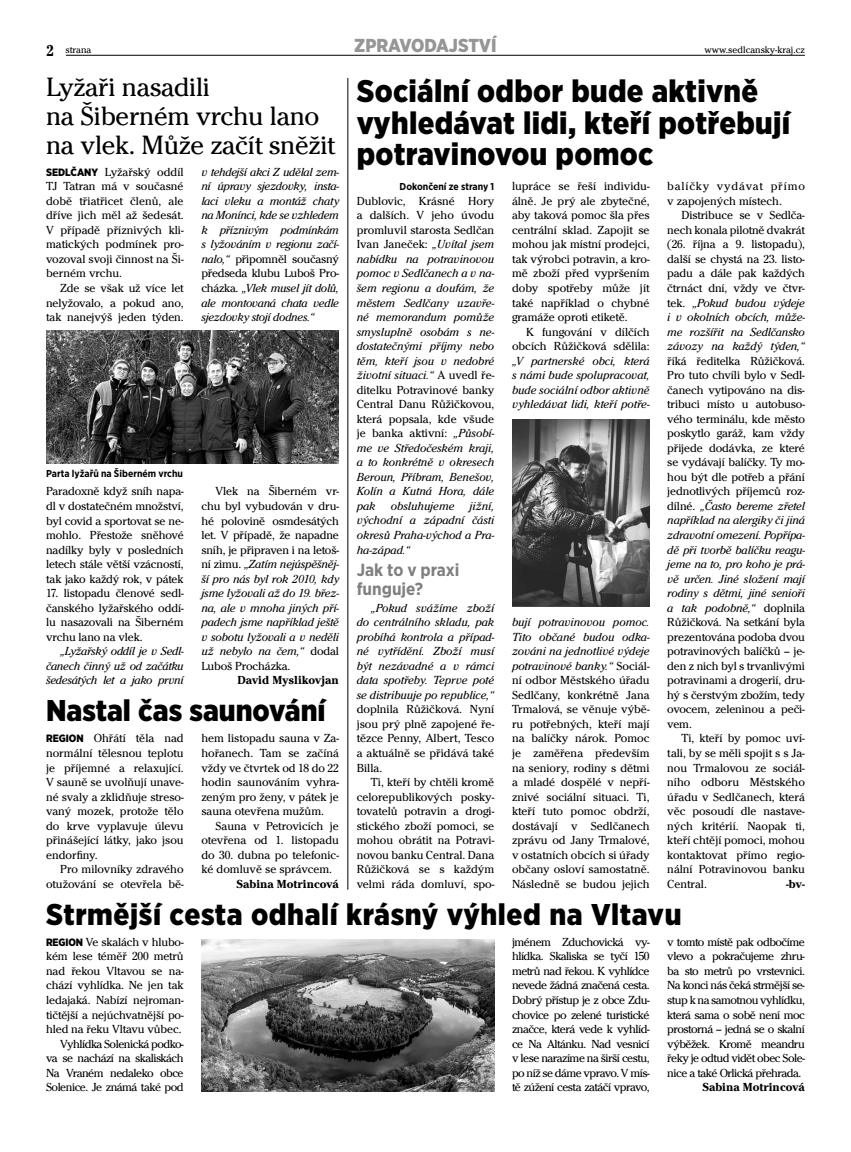
<style>
.page{position:relative;width:851px;height:1152px;background:#fff}
.page>*{position:absolute;margin:0;border:0;box-sizing:border-box;transform-origin:0 0}
.t1{font:900 condensed 31.25px/31.2px "Gotham CE";letter-spacing:.01em;color:#000}
.t2{font:900 condensed 30px "Gotham CE";letter-spacing:.02em;color:#000}
.t3{font:900 condensed 30px "Gotham CE";color:#000}
.t4{font:27.5px/28.8px "Cheltenham Itc TOT";letter-spacing:-.01em;color:#000}
.t5{font:900 condensed 18.75px "Gotham CE";color:#969696}
.t6{font:700 condensed 17.5px/18.8px "Gotham CE";color:#808080}
.t7{font:12.12px/14.5px "Cheltenham Itc TOT";letter-spacing:-.01em;color:#000;text-align:justify}
.t8{font:italic 12.12px/14.5px "Cheltenham Itc TOT";color:#000;text-align:justify}
.t9{font:700 12.12px "Cheltenham Itc TOT";color:#000}
.t10{font:12.12px/14.5px "Cheltenham Itc TOT";letter-spacing:.05em;color:#000}
.t11{font:700 condensed 10px "Gotham CE";color:#000}
.t12{font:10px "Cheltenham Itc TOT";color:#000}
.s1{font-weight:700;font-stretch:condensed;font-size:16.25px}
.s2{font-family:"Gotham CE";font-weight:900;font-stretch:condensed;font-size:10.62px}
.s3{font-style:normal}
.s4{font-style:italic}
</style>
<div class="page">
<hr style="left:66px;top:55px;width:738px;height:1px;background:#000">
<img style="left:512px;top:419px;width:137px;height:187px">
<img style="left:46px;top:330px;width:293px;height:134px">
<img style="left:201px;top:939px;width:293px;height:152px">
<hr style="left:347px;top:78px;width:1px;height:811px;background:#000">
<p class="t12" style="left:46px;top:46px;width:47px"><span class="s1">2</span> strana</p>
<h3 class="t5" style="left:354px;top:39px;width:144px">ZPRAVODAJSTVÍ</h3>
<p class="t12" style="left:704px;top:46px;width:102px">www.sedlcansky-kraj.cz</p>
<h3 class="t4" style="left:46px;top:75px;width:290px">Lyžaři nasadili<br>na Šiberném vrchu lano na vlek. Může začít sněžit</h3>
<p class="t7" style="left:46px;top:166px;width:139px"><span class="s2">SEDLČANY</span> Lyžařský oddíl TJ Tatran má v současné době třiatřicet členů, ale dříve jich měl až šedesát.<br>V případě příznivých kli&shy;matických podmínek pro&shy;vozoval svoji činnost na Ši&shy;berném vrchu.</p>
<p class="t7" style="left:46px;top:282px;width:139px;text-indent:14px">Zde se však už více let nelyžovalo, a pokud ano, tak nanejvýš jeden týden.</p>
<p class="t8" style="left:201px;top:166px;width:139px">v tehdejší akci Z udělal zem&shy;ní úpravy sjezdovky, insta&shy;laci vleku a montáž chaty na Monínci, kde se vzhledem k příznivým podmínkám s lyžováním v regionu začí&shy;nalo,“ <span class="s3">připomněl současný předseda klubu Luboš Pro&shy;cházka.</span> „Vlek musel jít dolů, ale montovaná chata vedle sjezdovky stojí dodnes.“</p>
<p class="t11" style="left:46px;top:469px;width:138px">Parta lyžařů na Šiberném vrchu</p>
<p class="t7" style="left:46px;top:485px;width:139px">Paradoxně když sníh napa&shy;dl v dostatečném množství, byl covid a sportovat se ne&shy;mohlo. Přestože sněhové nadílky byly v posledních letech stále větší vzácností, tak jako každý rok, v pátek</p>
<p class="t7" style="left:46px;top:587px;width:139px">17. listopadu členové sedl&shy;čanského lyžařského oddí&shy;lu nasazovali na Šiberném vrchu lano na vlek.</p>
<p class="t8" style="left:46px;top:645px;width:139px;text-indent:14px">„Lyžařský oddíl je v Sedl&shy;čanech činný už od začátku šedesátých let a jako první</p>
<p class="t8" style="left:201px;top:485px;width:139px;text-indent:14px"><span class="s3">Vlek na Šiberném vr&shy;chu byl vybudován v dru&shy;hé polovině osmdesátých let. V případě, že napadne sníh, je připraven i na letoš&shy;ní zimu.</span> „Zatím nejúspěšněj&shy;ší pro nás byl rok 2010, kdy jsme lyžovali až do 19. břez&shy;na, ale v mnoha jiných pří&shy;padech jsme například ještě v sobotu lyžovali a v neděli už nebylo na čem,“ <span class="s3">dodal Luboš Procházka.</span></p>
<p class="t9" style="left:237px;top:676px;width:103px">David Myslikovjan</p>
<h2 class="t3" style="left:46px;top:699px;width:281px">Nastal čas saunování</h2>
<p class="t7" style="left:46px;top:732px;width:139px"><span class="s2">REGION</span> Ohřátí těla nad normální tělesnou teplotu je příjemné a relaxující.<br>V sauně se uvolňují unave&shy;né svaly a zklidňuje streso&shy;vaný mozek, protože tělo do krve vyplavuje úlevu přinášející látky, jako jsou endorfiny.</p>
<p class="t7" style="left:46px;top:863px;width:139px;text-align:right">Pro milovníky zdravého otužování se otevřela bě-</p>
<p class="t7" style="left:201px;top:732px;width:139px">hem listopadu sauna v Za&shy;hořanech. Tam se začíná vždy ve čtvrtek od 18 do 22 hodin saunováním vyhra&shy;zeným pro ženy, v pátek je sauna otevřena mužům.</p>
<p class="t7" style="left:201px;top:819px;width:139px;text-indent:14px">Sauna v Petrovicích je otevřena od 1. listopadu do 30. dubna po telefonic&shy;ké domluvě se správcem.</p>
<p class="t9" style="left:236px;top:879px;width:104px">Sabina Motrincová</p>
<h1 class="t1" style="left:356px;top:78px;width:435px">Sociální odbor bude aktivně vyhledávat lidi, kteří potřebují potravinovou pomoc</h1>
<p class="t11" style="left:399px;top:182px;width:96px">Dokončení ze strany 1</p>
<p class="t7" style="left:512px;top:180px;width:139px">lupráce se řeší individu&shy;álně. Je prý ale zbytečné, aby taková pomoc šla přes centrální sklad. Zapojit se mohou jak místní prodejci, tak výrobci potravin, a kro&shy;mě zboží před vypršením doby spotřeby může jít také například o chybné gramáže oproti etiketě.</p>
<p class="t7" style="left:512px;top:325px;width:139px;text-align:right">K fungování v dílčích obcích Růžičková sdělila:</p>
<p class="t8" style="left:512px;top:355px;width:139px">„V partnerské obci, která s námi bude spolupracovat, bude sociální odbor aktivně vyhledávat lidi, kteří potře-</p>
<p class="t10" style="left:667px;top:180px;width:139px">balíčky vydávat přímo v zapojených místech.</p>
<p class="t7" style="left:667px;top:209px;width:139px;text-indent:14px">Distribuce se v Sedlča&shy;nech konala pilotně dvakrát (26. října a 9. listopadu), další se chystá na 23. listo&shy;padu a dále pak každých čtrnáct dní, vždy ve čtvr&shy;tek. <span class="s4">„Pokud budou výdeje i v okolních obcích, může&shy;me rozšířit na Sedlčansko závozy na každý týden,“</span></p>
<p class="t7" style="left:667px;top:354px;width:139px">říká ředitelka Růžičková.<br>Pro tuto chvíli bylo v Sedl&shy;čanech vytipováno na dis&shy;tribuci místo u autobuso&shy;vého terminálu, kde město poskytlo garáž, kam vždy přijede dodávka, ze které se vydávají balíčky. Ty mo&shy;hou být dle potřeb a přání jednotlivých příjemců roz&shy;dílné. <span class="s4">„Často bereme zřetel například na alergiky či jiná zdravotní omezení. Popřípa&shy;dě při tvorbě balíčku reagu&shy;jeme na to, pro koho je prá&shy;vě určen. Jiné složení mají rodiny s dětmi, jiné senioři a tak podobně,“</span> doplnila Růžičková. Na setkání byla prezentována podoba dvou potravinových balíčků – je&shy;den z nich byl s trvanlivými potravinami a drogerií, dru&shy;hý s čerstvým zbožím, tedy ovocem, zeleninou a peči&shy;vem.</p>
<p class="t7" style="left:667px;top:732px;width:139px;text-indent:14px">Ti, kteří by pomoc uví&shy;tali, by se měli spojit s s Ja&shy;nou Trmalovou ze sociál&shy;ního odboru Městského úřadu v Sedlčanech, která věc posoudí dle nastave&shy;ných kritérií. Naopak ti, kteří chtějí pomoci, mohou kontaktovat přímo regio&shy;nální Potravinovou banku Central.</p>
<p class="t8" style="left:356px;top:195px;width:139px"><span class="s3">Dublovic, Krásné Hory a dalších. V jeho úvodu promluvil starosta Sedlčan Ivan Janeček:</span> „Uvítal jsem nabídku na potravinovou pomoc v Sedlčanech a v na&shy;šem regionu a doufám, že městem Sedlčany uzavře&shy;né memorandum pomůže smysluplně osobám s ne&shy;dostatečnými příjmy nebo těm, kteří jsou v nedobré životní situaci.“ <span class="s3">A uvedl ře&shy;ditelku Potravinové banky Central Danu Růžičkovou, která popsala, kde všude je banka aktivní:</span> „Působí&shy;me ve Středočeském kraji, a to konkrétně v okresech Beroun, Příbram, Benešov, Kolín a Kutná Hora, dále pak</p>
<p class="t8" style="left:391px;top:500px;width:65px">obsluhujeme</p>
<p class="t8" style="left:356px;top:500px;width:139px;text-indent:113px">jižní, východní a západní části okresů Praha-východ a Pra&shy;ha-západ.“</p>
<h3 class="t6" style="left:356px;top:562px;width:104px">Jak to v praxi funguje?</h3>
<p class="t8" style="left:356px;top:601px;width:139px;text-indent:14px">„Pokud svážíme zboží do centrálního skladu, pak probíhá kontrola a případ&shy;né vytřídění. Zboží musí být nezávadné a v rámci data spotřeby. Teprve poté se distribuuje po republice,“</p>
<p class="t7" style="left:356px;top:703px;width:139px">doplnila Růžičková. Nyní jsou prý plně zapojené ře&shy;tězce Penny, Albert, Tesco a aktuálně se přidává také Billa.</p>
<p class="t7" style="left:356px;top:776px;width:139px;text-indent:14px">Ti, kteří by chtěli kromě celorepublikových posky&shy;tovatelů potravin a drogi&shy;stického zboží pomoci, se mohou obrátit na Potravi&shy;novou banku Central. Dana Růžičková se s každým velmi ráda domluví, spo-</p>
<p class="t7" style="left:512px;top:616px;width:139px"><span class="s4">bují potravinovou pomoc.<br>Tito občané budou odka&shy;zováni na jednotlivé výdeje potravinové banky.“</span> Sociál&shy;ní odbor Městského úřadu Sedlčany, konkrétně Jana Trmalová, se věnuje výbě&shy;ru potřebných, kteří mají na balíčky nárok. Pomoc je zaměřena především na seniory, rodiny s dětmi a mladé dospělé v nepří&shy;znivé sociální situaci. Ti, kteří tuto pomoc obdrží, dostávají v Sedlčanech zprávu od Jany Trmalové, v ostatních obcích si úřady občany osloví samostatně.<br>Následně se budou jejich</p>
<p class="t9" style="left:786px;top:879px;width:20px">-bv-</p>
<h2 class="t2" style="left:46px;top:903px;width:636px">Strmější cesta odhalí krásný výhled na Vltavu</h2>
<p class="t7" style="left:46px;top:935px;width:139px;text-align:right"><span class="s2">REGION</span> Ve skalách v hlubo&shy;kém lese téměř 200 metrů nad řekou Vltavou se na&shy;chází vyhlídka. Ne jen tak ledajaká. Nabízí nejroman&shy;tičtější a nejúchvatnější po&shy;hled na řeku Vltavu vůbec.<br>Vyhlídka Solenická podko&shy;va se nachází na skaliskách<br>Na Vraném nedaleko obce<br>Solenice. Je známá také pod</p>
<p class="t7" style="left:512px;top:935px;width:139px">jménem Zduchovická vy&shy;hlídka. Skaliska se tyčí 150 metrů nad řekou. K vyhlídce nevede žádná značená cesta.<br>Dobrý přístup je z obce Zdu&shy;chovice po zelené turistické značce, která vede k vyhlíd&shy;ce Na Altánku. Nad vesnicí v lese narazíme na širší cestu, po níž se dáme vpravo. V mís&shy;tě zúžení cesta zatáčí vpravo,</p>
<p class="t7" style="left:667px;top:935px;width:139px">v tomto místě pak odbočíme vlevo a pokračujeme zhru&shy;ba sto metrů po vrstevnici.<br>Na konci nás čeká strmější se&shy;stup k na samotnou vyhlídku, která sama o sobě není moc prostorná – jedná se o skalní výběžek. Kromě meandru řeky je odtud vidět obec Sole&shy;nice a také Orlická přehrada.</p>
<p class="t9" style="left:702px;top:1082px;width:104px">Sabina Motrincová</p>
</div>
